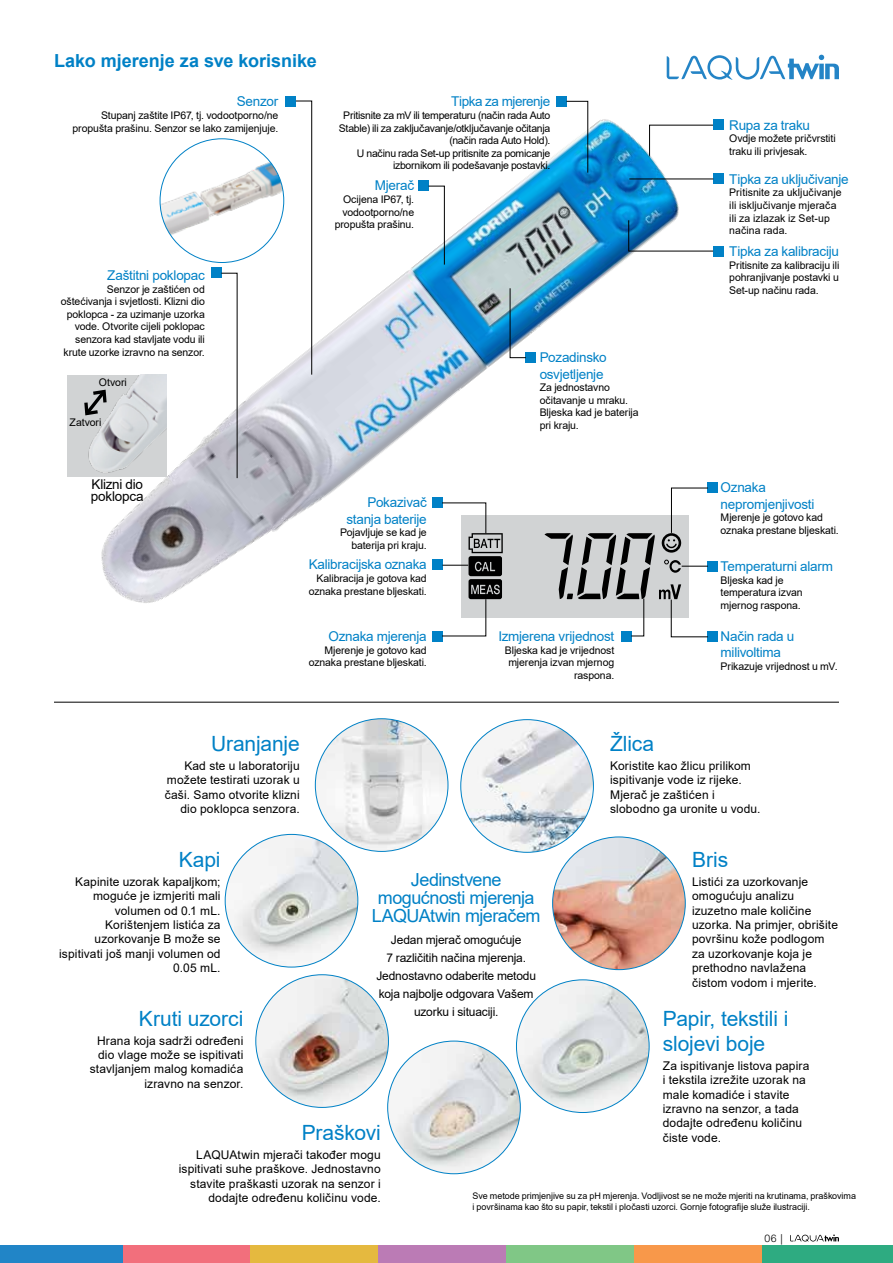
<style>
.page{position:relative;width:893px;height:1263px;background:#fff}
.page>*{position:absolute;margin:0;border:0;box-sizing:border-box;transform-origin:0 0}
.t1{font:21px/25.2px "Arial";letter-spacing:-.005em;color:#0081c6}
.t2{font:18px/18px "Arial";letter-spacing:-.03em;color:#0081c6;text-align:center}
.t3{font:700 18px "Arial";color:#0081c6}
.t4{font:13.5px/16.2px "Arial";letter-spacing:-.02em;color:#0081c6}
.t5{font:13.5px/12px "Arial";letter-spacing:-.015em;color:#000}
.t6{font:12px/14.4px "Arial";letter-spacing:.01em;color:#000;text-align:right}
.t7{font:12px/18px "Arial";letter-spacing:-.015em;color:#000;text-align:center}
.t8{font:10.5px/12.6px "Arial";letter-spacing:-.01em;color:#000;text-align:right}
.t9{font:300 10.5px "Helvetica LT Std";color:#000}
.t10{font:9px/10.8px "Arial";letter-spacing:-.005em;color:#000}
</style>
<div class="page">
<div style="left:713px;top:120px;width:10px;height:10px;background:#0081c6"></div>
<svg style="left:699px;top:125px;width:14px;height:1px"></svg>
<div style="left:122px;top:1246px;width:129px;height:17px;background:#f26f7c"></div>
<div style="left:0;top:1246px;width:122px;height:17px;background:#2185c7"></div>
<div style="left:251px;top:1246px;width:128px;height:17px;background:#e5b93f"></div>
<div style="left:379px;top:1246px;width:128px;height:17px;background:#bb7bb5"></div>
<div style="left:507px;top:1246px;width:128px;height:17px;background:#80c786"></div>
<div style="left:635px;top:1246px;width:128px;height:17px;background:#f8984a"></div>
<div style="left:763px;top:1246px;width:130px;height:17px;background:#2eab81"></div>
<svg style="left:790px;top:1234px;width:49px;height:7px"></svg>
<svg style="left:667px;top:55px;width:172px;height:25px"></svg>
<hr style="left:54px;top:702px;width:785px;height:1px;background:#000">
<img style="left:67px;top:101px;width:632px;height:541px">
<div style="left:461px;top:515px;width:227px;height:102px;background:#d1d3d4"></div>
<div style="left:432px;top:560px;width:10px;height:10px;background:#0081c6"></div>
<div style="left:432px;top:631px;width:10px;height:10px;background:#0081c6"></div>
<div style="left:621px;top:631px;width:10px;height:10px;background:#0081c6"></div>
<div style="left:708px;top:631px;width:10px;height:10px;background:#0081c6"></div>
<div style="left:708px;top:561px;width:10px;height:10px;background:#0081c6"></div>
<div style="left:708px;top:482px;width:10px;height:11px;background:#0081c6"></div>
<div style="left:432px;top:497px;width:10px;height:11px;background:#0081c6"></div>
<svg style="left:442px;top:502px;width:61px;height:134px"></svg>
<svg style="left:544px;top:488px;width:164px;height:149px"></svg>
<img style="left:225px;top:834px;width:133px;height:133px;border-radius:66px">
<img style="left:315px;top:719px;width:133px;height:132px;border-radius:66px">
<img style="left:461px;top:720px;width:132px;height:132px;border-radius:66px">
<img style="left:553px;top:837px;width:132px;height:133px;border-radius:66px">
<img style="left:516px;top:980px;width:133px;height:132px;border-radius:66px">
<img style="left:388px;top:1041px;width:132px;height:133px;border-radius:66px">
<img style="left:256px;top:975px;width:132px;height:132px;border-radius:66px">
<div style="left:211px;top:268px;width:10px;height:10px;background:#0081c6"></div>
<svg style="left:221px;top:273px;width:17px;height:206px"></svg>
<div style="left:286px;top:97px;width:10px;height:10px;background:#0081c6"></div>
<svg style="left:295px;top:101px;width:17px;height:274px"></svg>
<div style="left:418px;top:181px;width:10px;height:10px;background:#0081c6"></div>
<svg style="left:428px;top:186px;width:17px;height:79px"></svg>
<div style="left:526px;top:352px;width:10px;height:11px;background:#0081c6"></div>
<svg style="left:510px;top:288px;width:16px;height:70px"></svg>
<div style="left:68px;top:375px;width:99px;height:101px;background:#d1d3d4"></div>
<img style="left:88px;top:375px;width:79px;height:98px">
<svg style="left:84px;top:387px;width:25px;height:31px"></svg>
<div style="left:556px;top:96px;width:10px;height:11px;background:#0081c6"></div>
<svg style="left:566px;top:101px;width:22px;height:72px"></svg>
<div style="left:713px;top:246px;width:10px;height:10px;background:#0081c6"></div>
<svg style="left:628px;top:220px;width:86px;height:31px"></svg>
<div style="left:713px;top:174px;width:10px;height:10px;background:#0081c6"></div>
<hr style="left:629px;top:179px;width:84px;height:1px;background:#000">
<img style="left:160px;top:189px;width:63px;height:63px">
<img style="left:199px;top:141px;width:85px;height:79px">
<h2 class="t3" style="left:54px;top:48px;width:264px">Lako mjerenje za sve korisnike</h2>
<p class="t4" style="left:237px;top:93px;width:43px">Senzor</p>
<p class="t8" style="left:73px;top:109px;width:207px">Stupanj zaštite IP67, tj. vodootporno/ne propušta prašinu. Senzor se lako zamijenjuje.</p>
<p class="t4" style="left:107px;top:267px;width:99px">Zaštitni poklopac</p>
<p class="t8" style="left:61px;top:282px;width:146px">Senzor je zaštićen od oštećivanja i svjetlosti. Klizni dio poklopca - za uzimanje uzorka vode. Otvorite cijeli poklopac senzora kad stavljate vodu ili krute uzorke izravno na senzor.</p>
<p class="t8" style="left:99px;top:376px;width:29px">Otvori</p>
<p class="t8" style="left:70px;top:415px;width:33px">Zatvori</p>
<p class="t4" style="left:451px;top:93px;width:101px">Tipka za mjerenje</p>
<p class="t8" style="left:339px;top:109px;width:213px">Pritisnite za mV ili temperaturu (način rada Auto Stable) ili za zaključavanje/otključavanje očitanja (način rada Auto Hold).<br>U načinu rada Set-up pritisnite za pomicanje izbornikom ili podešavanje postavki.</p>
<p class="t4" style="left:375px;top:177px;width:41px">Mjerač</p>
<p class="t8" style="left:335px;top:193px;width:81px">Ocijena IP67, tj. vodootporno/ne propušta prašinu.</p>
<p class="t4" style="left:540px;top:349px;width:68px">Pozadinsko osvjetljenje</p>
<p class="t8" style="left:540px;top:381px;width:100px;text-align:left">Za jednostavno očitavanje u mraku.<br>Bljeska kad je baterija pri kraju.</p>
<p class="t5" style="left:91px;top:478px;width:54px">Klizni dio poklopca</p>
<p class="t4" style="left:346px;top:494px;width:82px;text-align:right">Pokazivač stanja baterije</p>
<p class="t8" style="left:340px;top:526px;width:88px">Pojavljuje se kad je baterija pri kraju.</p>
<p class="t4" style="left:309px;top:556px;width:119px">Kalibracijska oznaka</p>
<p class="t8" style="left:309px;top:572px;width:120px">Kalibracija je gotova kad oznaka prestane bljeskati.</p>
<p class="t4" style="left:328px;top:628px;width:100px">Oznaka mjerenja</p>
<p class="t8" style="left:309px;top:644px;width:120px">Mjerenje je gotovo kad oznaka prestane bljeskati.</p>
<p class="t4" style="left:498px;top:628px;width:117px">Izmjerena vrijednost</p>
<p class="t8" style="left:505px;top:644px;width:111px">Bljeska kad je vrijednost mjerenja izvan mjernog raspona.</p>
<p class="t4" style="left:729px;top:117px;width:82px">Rupa za traku</p>
<p class="t8" style="left:729px;top:132px;width:108px;text-align:left">Ovdje možete pričvrstiti traku ili privjesak.</p>
<p class="t4" style="left:729px;top:171px;width:121px">Tipka za uključivanje</p>
<p class="t8" style="left:729px;top:186px;width:114px;text-align:left">Pritisnite za uključivanje ili isključivanje mjerača ili za izlazak iz Set-up načina rada.</p>
<p class="t4" style="left:729px;top:243px;width:111px">Tipka za kalibraciju</p>
<p class="t8" style="left:729px;top:259px;width:112px;text-align:justify">Pritisnite za kalibraciju ili pohranjivanje postavki u Set-up načinu rada.</p>
<p class="t4" style="left:721px;top:479px;width:95px">Oznaka nepromjenjivosti</p>
<p class="t8" style="left:721px;top:511px;width:120px;text-align:left">Mjerenje je gotovo kad oznaka prestane bljeskati.</p>
<p class="t4" style="left:721px;top:558px;width:114px">Temperaturni alarm</p>
<p class="t8" style="left:721px;top:573px;width:84px;text-align:left">Bljeska kad je temperatura izvan mjernog raspona.</p>
<p class="t4" style="left:721px;top:628px;width:75px">Način rada u milivoltima</p>
<p class="t8" style="left:721px;top:660px;width:118px">Prikazuje vrijednost u mV.</p>
<h1 class="t1" style="left:610px;top:731px;width:46px">Žlica</h1>
<p class="t6" style="left:610px;top:758px;width:152px;text-align:left">Koristite kao žlicu prilikom ispitivanje vode iz rijeke.<br>Mjerač je zaštićen i slobodno ga uronite u vodu.</p>
<h1 class="t1" style="left:692px;top:847px;width:38px">Bris</h1>
<p class="t6" style="left:692px;top:874px;width:147px;text-align:left">Listići za uzorkovanje omogućuju analizu izuzetno male količine uzorka. Na primjer, obrišite površinu kože podlogom za uzorkovanje koja je prethodno navlažena čistom vodom i mjerite.</p>
<h1 class="t1" style="left:211px;top:731px;width:90px">Uranjanje</h1>
<p class="t6" style="left:165px;top:758px;width:137px">Kad ste u laboratoriju možete testirati uzorak u čaši. Samo otvorite klizni dio poklopca senzora.</p>
<h1 class="t1" style="left:179px;top:847px;width:43px">Kapi</h1>
<p class="t6" style="left:59px;top:874px;width:163px">Kapinite uzorak kapaljkom; moguće je izmjeriti mali volumen od 0.1 mL.<br>Korištenjem listića za uzorkovanje B može se ispitivati još manji volumen od<br>0.05 mL.</p>
<h2 class="t2" style="left:372px;top:870px;width:170px">Jedinstvene mogućnosti mjerenja<br>LAQUAtwin mjeračem</h2>
<p class="t7" style="left:376px;top:930px;width:161px">Jedan mjerač omogućuje<br>7 različitih načina mjerenja.<br>Jednostavno odaberite metodu koja najbolje odgovara Vašem uzorku i situaciji.</p>
<h1 class="t1" style="left:139px;top:1006px;width:106px">Kruti uzorci</h1>
<p class="t6" style="left:90px;top:1033px;width:155px">Hrana koja sadrži određeni dio vlage može se ispitivati stavljanjem malog komadića izravno na senzor.</p>
<h1 class="t1" style="left:663px;top:1006px;width:127px">Papir, tekstili i slojevi boje</h1>
<p class="t6" style="left:663px;top:1058px;width:148px;text-align:left">Za ispitivanje listova papira i tekstila izrežite uzorak na male komadiće i stavite izravno na senzor, a tada dodajte određenu količinu čiste vode.</p>
<h1 class="t1" style="left:302px;top:1120px;width:80px">Praškovi</h1>
<p class="t6" style="left:179px;top:1147px;width:204px">LAQUAtwin mjerači također mogu ispitivati suhe praškove. Jednostavno stavite praškasti uzorak na senzor i dodajte određenu količinu vode.</p>
<p class="t10" style="left:473px;top:1190px;width:385px">Sve metode primjenjive su za pH mjerenja. Vodljivost se ne može mjeriti na krutinama, praškovima i površinama kao što su papir, tekstil i pločasti uzorci. Gornje fotografije služe ilustraciji.</p>
<p class="t9" style="left:764px;top:1231px;width:20px">06 |</p>
</div>
